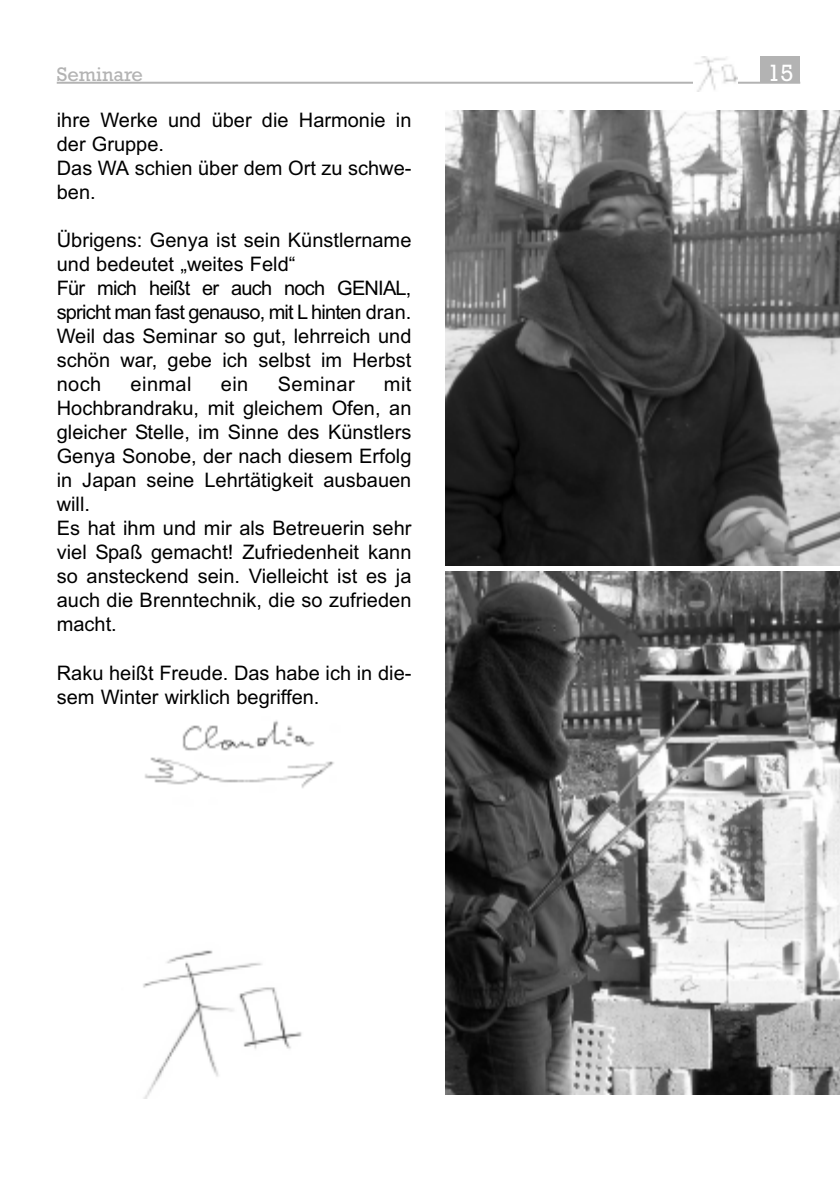
<style>
.page{position:relative;width:840px;height:1191px;background:#fff}
.page>*{position:absolute;margin:0;border:0;box-sizing:border-box;transform-origin:0 0}
.t1{font:24px "Rockwell";color:#fff}
.t2{font:20px/24px "Arial";color:#000}
.t3{font:20px "Rockwell";color:#b3b3b3}
.t4{font:20px "Arial";letter-spacing:.02em;color:#000}
</style>
<div class="page">
<hr style="left:57px;top:82px;width:742px;height:2px;background:#b3b3b3">
<div style="left:760px;top:57px;width:39px;height:26px;background:#b3b3b3"></div>
<img style="left:143px;top:950px;width:159px;height:148px">
<img style="left:445px;top:571px;width:394px;height:523px">
<img style="left:445px;top:110px;width:394px;height:455px">
<img style="left:693px;top:57px;width:44px;height:34px">
<img style="left:144px;top:720px;width:190px;height:68px">
<p class="t3" style="left:57px;top:62px;width:88px">Seminare</p>
<p class="t1" style="left:767px;top:58px;width:28px">15</p>
<p class="t2" style="left:57px;top:108px;width:356px">ihre Werke und über die Harmonie in der Gruppe.<br>Das WA schien über dem Ort zu schwe&shy;ben.</p>
<p class="t2" style="left:57px;top:228px;width:356px">Übrigens: Genya ist sein Künstlername und bedeutet „weites Feld“<br>Für mich heißt er auch noch GENIAL, spricht man fast genauso, mit L hinten dran.<br>Weil das Seminar so gut, lehrreich und schön war, gebe ich selbst im Herbst noch</p>
<p class="t2" style="left:131px;top:372px;width:62px">einmal</p>
<p class="t2" style="left:221px;top:372px;width:29px">ein</p>
<p class="t4" style="left:277px;top:373px;width:78px">Seminar</p>
<p class="t2" style="left:57px;top:372px;width:356px;text-indent:327px">mit<br>Hochbrandraku, mit gleichem Ofen, an gleicher Stelle, im Sinne des Künstlers<br>Genya Sonobe, der nach diesem Erfolg in Japan seine Lehrtätigkeit ausbauen will.<br>Es hat ihm und mir als Betreuerin sehr viel Spaß gemacht! Zufriedenheit kann so ansteckend sein. Vielleicht ist es ja auch die Brenntechnik, die so zufrieden macht.</p>
<p class="t2" style="left:57px;top:660px;width:356px">Raku heißt Freude. Das habe ich in die&shy;sem Winter wirklich begriffen.</p>
</div>
